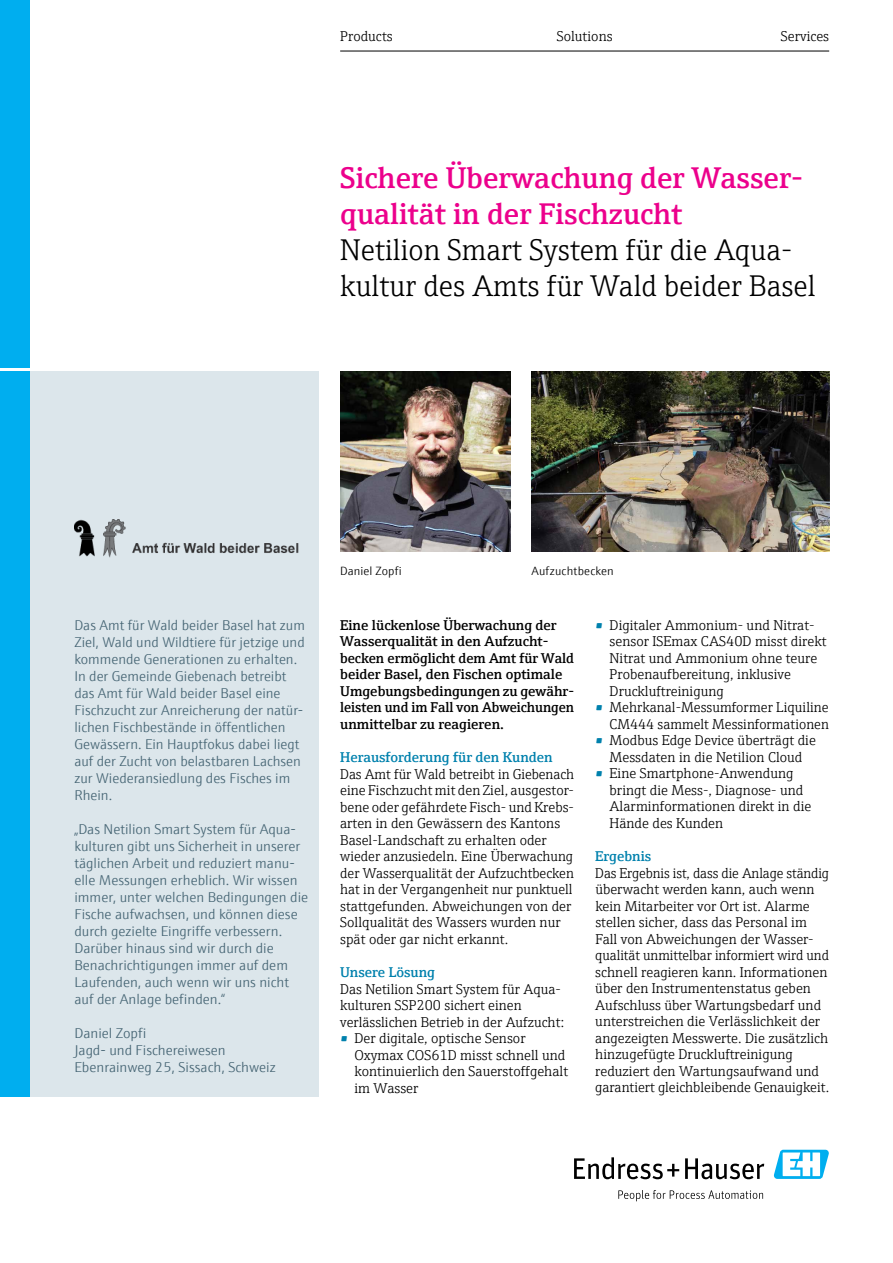
<style>
.page{position:relative;width:893px;height:1263px;background:#fff}
.page>*{position:absolute;margin:0;border:0;box-sizing:border-box;transform-origin:0 0}
.t1{font:300 30px/36px "E+H Serif";color:#000}
.t2{font:600 30px/36px "E+H Serif";color:#ec008c}
.t3{font:300 14.25px/16.5px "E+H Serif";color:#000}
.t4{font:300 14.25px/17px "E+H Sans";color:#456473}
.t5{font:600 14.25px/16.5px "E+H Serif";color:#000}
.t6{font:600 14.25px "E+H Serif";color:#0081ad}
.t7{font:300 12px "E+H Sans";letter-spacing:.01em;color:#000}
.s1{font-weight:600;color:#0081ad}
</style>
<div class="page">
<div style="left:30px;top:371px;width:289px;height:725px;background:#dce6eb"></div>
<img style="left:531px;top:371px;width:298px;height:181px">
<img style="left:74px;top:519px;width:225px;height:38px">
<img style="left:340px;top:371px;width:170px;height:181px">
<svg style="left:574px;top:1157px;width:105px;height:22px"></svg>
<svg style="left:685px;top:1158px;width:79px;height:21px"></svg>
<svg style="left:618px;top:1190px;width:145px;height:11px"></svg>
<svg style="left:773px;top:1150px;width:56px;height:29px"></svg>
<div style="left:0;top:0;width:30px;height:1096px;background:#00aeef"></div>
<hr style="left:0;top:369px;width:32px;height:2px;background:#fff">
<hr style="left:340px;top:51px;width:489px;height:1px;background:#000">
<p class="t3" style="left:340px;top:27px;width:54px">Products</p>
<p class="t3" style="left:557px;top:27px;width:57px">Solutions</p>
<p class="t3" style="left:781px;top:27px;width:50px">Services</p>
<h1 class="t2" style="left:340px;top:157px;width:464px">Sichere Überwachung der Wasser&shy;qualität in der Fischzucht</h1>
<h1 class="t1" style="left:340px;top:230px;width:477px">Netilion Smart System für die Aqua&shy;kultur des Amts für Wald beider Basel</h1>
<p class="t4" style="left:74px;top:615px;width:232px">Das Amt für Wald beider Basel hat zum Ziel, Wald und Wildtiere für jetzige und kommende Generationen zu erhalten.<br>In der Gemeinde Giebenach betreibt das Amt für Wald beider Basel eine Fischzucht zur Anreicherung der natür&shy;lichen Fischbestände in öffentlichen Gewässern. Ein Hauptfokus dabei liegt auf der Zucht von belastbaren Lachsen zur Wiederansiedlung des Fisches im Rhein.</p>
<p class="t4" style="left:74px;top:819px;width:235px">„Das Netilion Smart System für Aqua&shy;kulturen gibt uns Sicherheit in unserer täglichen Arbeit und reduziert manu&shy;elle Messungen erheblich. Wir wissen immer, unter welchen Bedingungen die Fische aufwachsen, und können diese durch gezielte Eingriffe verbessern.<br>Darüber hinaus sind wir durch die Benachrichtigungen immer auf dem Laufenden, auch wenn wir uns nicht auf der Anlage befinden.“</p>
<p class="t4" style="left:74px;top:1023px;width:203px">Daniel Zopfi<br>Jagd- und Fischereiwesen<br>Ebenrainweg 25, Sissach, Schweiz</p>
<p class="t7" style="left:340px;top:562px;width:63px">Daniel Zopfi</p>
<p class="t7" style="left:531px;top:562px;width:84px">Aufzuchtbecken</p>
<p class="t5" style="left:340px;top:615px;width:235px">Eine lückenlose Überwachung der Wasserqualität in den Aufzucht&shy;becken ermöglicht dem Amt für Wald beider Basel, den Fischen optimale Umgebungsbedingungen zu gewähr&shy;leisten und im Fall von Abweichungen unmittelbar zu reagieren.</p>
<p class="t6" style="left:340px;top:746px;width:214px">Herausforderung für den Kunden</p>
<p class="t3" style="left:340px;top:764px;width:235px">Das Amt für Wald betreibt in Giebenach eine Fischzucht mit den Ziel, ausgestor&shy;bene oder gefährdete Fisch- und Krebs&shy;arten in den Gewässern des Kantons Basel-Landschaft zu erhalten oder wieder anzusiedeln. Eine Überwachung der Wasserqualität der Aufzuchtbecken hat in der Vergangenheit nur punktuell stattgefunden. Abweichungen von der Sollqualität des Wassers wurden nur spät oder gar nicht erkannt.</p>
<p class="t6" style="left:340px;top:961px;width:96px">Unsere Lösung</p>
<p class="t3" style="left:340px;top:980px;width:225px">Das Netilion Smart System für Aqua&shy;kulturen SSP200 sichert einen verlässlichen Betrieb in der Aufzucht:</p>
<p class="t3" style="left:354px;top:1029px;width:215px;text-indent:-14px"><span class="s1">•</span> Der digitale, optische Sensor<br>Oxymax COS61D misst schnell und kontinuierlich den Sauerstoffgehalt im Wasser</p>
<p class="t3" style="left:610px;top:615px;width:218px;text-indent:-14px"><span class="s1">•</span> Digitaler Ammonium- und Nitrat&shy;sensor ISEmax CAS40D misst direkt<br>Nitrat und Ammonium ohne teure<br>Probenaufbereitung, inklusive<br>Druckluftreinigung</p>
<p class="t3" style="left:595px;top:698px;width:235px;text-align:right"><span class="s1">•</span> Mehrkanal-Messumformer Liquiline<br>CM444 sammelt Messinformationen</p>
<p class="t3" style="left:595px;top:731px;width:222px;text-align:center"><span class="s1">•</span> Modbus Edge Device überträgt die<br>Messdaten in die Netilion Cloud</p>
<p class="t3" style="left:610px;top:764px;width:203px;text-indent:-14px"><span class="s1">•</span> Eine Smartphone-Anwendung bringt die Mess-, Diagnose- und<br>Alarminformationen direkt in die<br>Hände des Kunden</p>
<p class="t6" style="left:595px;top:845px;width:58px">Ergebnis</p>
<p class="t3" style="left:595px;top:863px;width:235px">Das Ergebnis ist, dass die Anlage ständig überwacht werden kann, auch wenn kein Mitarbeiter vor Ort ist. Alarme stellen sicher, dass das Personal im Fall von Abweichungen der Wasser&shy;qualität unmittelbar informiert wird und schnell reagieren kann. Informationen über den Instrumentenstatus geben Aufschluss über Wartungsbedarf und unterstreichen die Verlässlichkeit der angezeigten Messwerte. Die zusätzlich hinzugefügte Druckluftreinigung reduziert den Wartungsaufwand und garantiert gleichbleibende Genauigkeit.</p>
</div>
